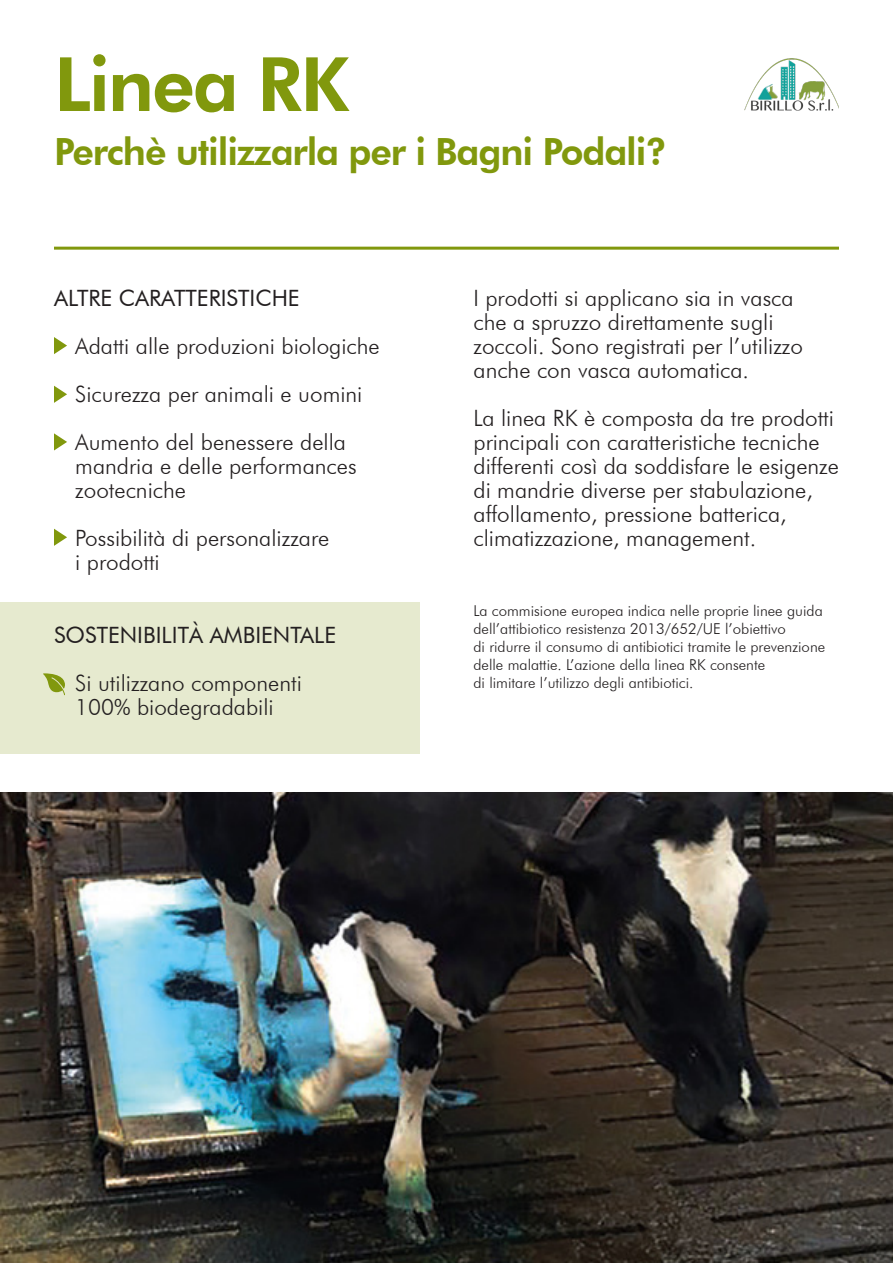
<style>
.page{position:relative;width:893px;height:1263px;background:#fff}
.page>*{position:absolute;margin:0;border:0;box-sizing:border-box;transform-origin:0 0}
.t1{font:800 75px "Futura BT";letter-spacing:-.03em;color:#81980d}
.t2{font:800 37.5px "Futura BT";letter-spacing:-.03em;color:#81980d}
.t3{font:300 22.5px/24px "Futura BT";color:#231f20}
.t4{font:22.5px "Futura BT";color:#231f20}
.t5{font:300 15px/18px "Futura BT";color:#231f20}
</style>
<div class="page">
<img style="left:745px;top:58px;width:94px;height:53px">
<hr style="left:54px;top:247px;width:785px;height:3px;background:#81980d">
<div style="left:0;top:602px;width:419px;height:151px;background:#e6eacf"></div>
<svg style="left:54px;top:337px;width:13px;height:17px"></svg>
<svg style="left:54px;top:385px;width:13px;height:18px"></svg>
<svg style="left:54px;top:433px;width:13px;height:18px"></svg>
<img style="left:0;top:792px;width:893px;height:471px">
<svg style="left:43px;top:673px;width:22px;height:22px"></svg>
<svg style="left:54px;top:528px;width:13px;height:18px"></svg>
<p class="t1" style="left:54px;top:39px;width:296px">Linea RK</p>
<p class="t2" style="left:54px;top:128px;width:615px">Perchè utilizzarla per i Bagni Podali?</p>
<p class="t4" style="left:54px;top:284px;width:247px">ALTRE CARATTERISTICHE</p>
<p class="t3" style="left:75px;top:334px;width:306px">Adatti alle produzioni biologiche</p>
<p class="t3" style="left:75px;top:382px;width:289px">Sicurezza per animali e uomini</p>
<p class="t3" style="left:75px;top:430px;width:283px">Aumento del benessere della mandria e delle performances zootecniche</p>
<p class="t3" style="left:75px;top:526px;width:256px">Possibilità di personalizzare</p>
<p class="t3" style="left:75px;top:550px;width:86px">i prodotti</p>
<p class="t4" style="left:54px;top:622px;width:284px">SOSTENIBILITÀ AMBIENTALE</p>
<p class="t3" style="left:75px;top:671px;width:228px">Si utilizzano componenti</p>
<p class="t3" style="left:75px;top:695px;width:200px">100% biodegradabili</p>
<p class="t3" style="left:473px;top:286px;width:322px">I prodotti si applicano sia in vasca</p>
<p class="t3" style="left:473px;top:310px;width:331px">che a spruzzo direttamente sugli zoccoli. Sono registrati per l’utilizzo anche con vasca automatica.</p>
<p class="t3" style="left:473px;top:406px;width:367px">La linea RK è composta da tre prodotti principali con caratteristiche tecniche differenti così da soddisfare le esigenze</p>
<p class="t3" style="left:473px;top:478px;width:341px">di mandrie diverse per stabulazione, affollamento, pressione batterica, climatizzazione, management.</p>
<p class="t5" style="left:473px;top:602px;width:351px">La commisione europea indica nelle proprie linee guida dell’attibiotico resistenza 2013/652/UE l’obiettivo</p>
<p class="t5" style="left:473px;top:638px;width:353px">di ridurre il consumo di antibiotici tramite le prevenzione delle malattie. L’azione della linea RK consente</p>
<p class="t5" style="left:473px;top:674px;width:221px">di limitare l’utilizzo degli antibiotici.</p>
</div>
